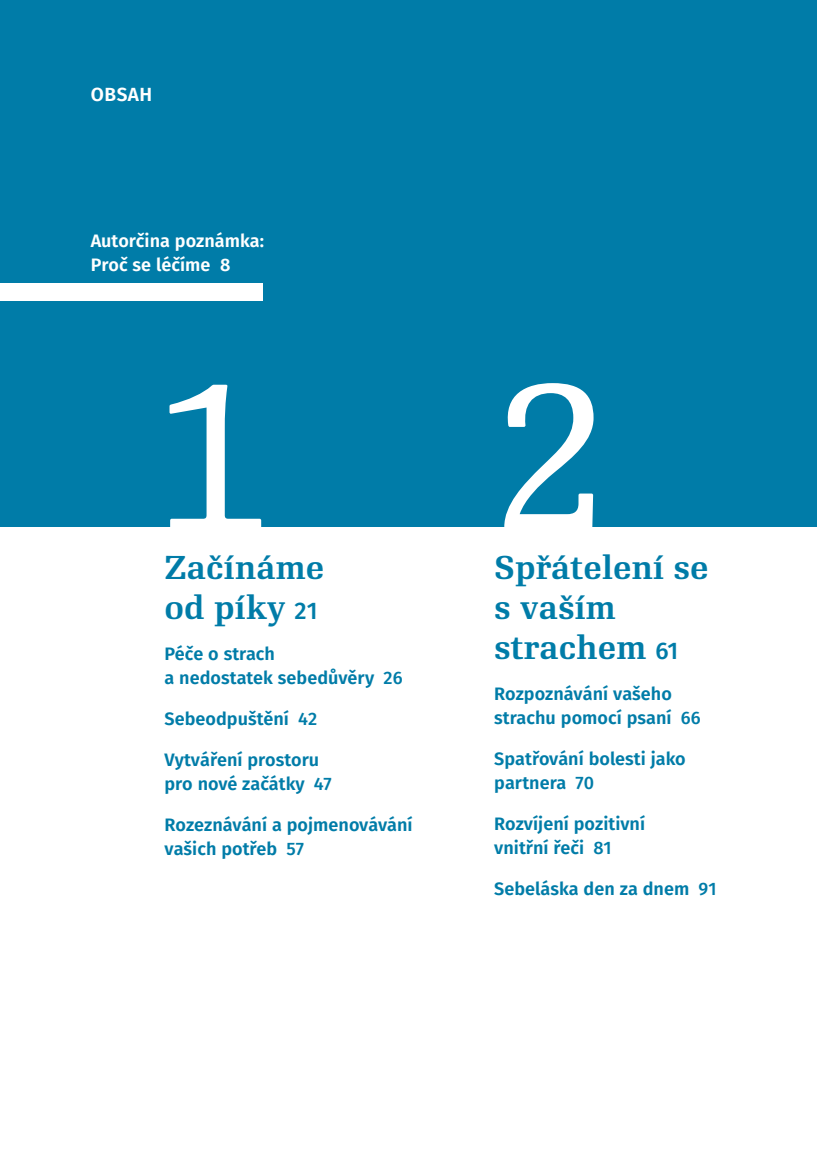
<style>
.page{position:relative;width:817px;height:1174px;background:#fff}
.page>*{position:absolute;margin:0;border:0;box-sizing:border-box;transform-origin:0 0}
.o1{font:200px "Re Public";color:#fff}
.o1-2{font:600 32px/40px "Re Public";letter-spacing:.005em;color:#007ca8}
.jak_se_lecim{font:600 19px "Fira Sans";letter-spacing:.025em;color:#fff}
.o2{font:600 18px/24px "Fira Sans";color:#007ca8}
.o2-2{font:600 18px/24px "Fira Sans";color:#fff}
.s1{font-family:"Fira Sans";font-weight:500;font-size:24px}
.s2{font-weight:500}
</style>
<div class="page">
<div style="left:0;top:0;width:816px;height:526px;background:#007ca8"></div>
<div style="left:0;top:283px;width:262px;height:17px;background:#fff"></div>
<p class="jak_se_lecim" style="left:91px;top:79px;width:63px">OBSAH</p>
<p class="o2-2" style="left:91px;top:227px;width:175px">Autorčina poznámka:<br>Proč se léčíme 8</p>
<p class="o1" style="left:164px;top:337px;width:103px">1</p>
<p class="o1-2" style="left:164px;top:548px;width:161px">Začínáme od píky <span class="s1">21</span></p>
<p class="o2" style="left:164px;top:640px;width:239px">Péče o strach<br>a nedostatek sebedůvěry <span class="s2">26</span></p>
<p class="o2" style="left:164px;top:705px;width:154px">Sebeodpuštění <span class="s2">42</span></p>
<p class="o2" style="left:164px;top:746px;width:168px">Vytváření prostoru pro nové začátky <span class="s2">47</span></p>
<p class="o2" style="left:164px;top:811px;width:249px">Rozeznávání a pojmenovávání vašich potřeb <span class="s2">57</span></p>
<p class="o1" style="left:494px;top:337px;width:111px">2</p>
<p class="o1-2" style="left:494px;top:548px;width:216px">Spřátelení se s vaším strachem <span class="s1">61</span></p>
<p class="o2" style="left:494px;top:680px;width:208px">Rozpoznávání vašeho strachu pomocí psaní <span class="s2">66</span></p>
<p class="o2" style="left:494px;top:745px;width:193px">Spatřování bolesti jako partnera <span class="s2">70</span></p>
<p class="o2" style="left:494px;top:810px;width:152px">Rozvíjení pozitivní vnitřní řeči <span class="s2">81</span></p>
<p class="o2" style="left:494px;top:875px;width:224px">Sebeláska den za dnem <span class="s2">91</span></p>
</div>
